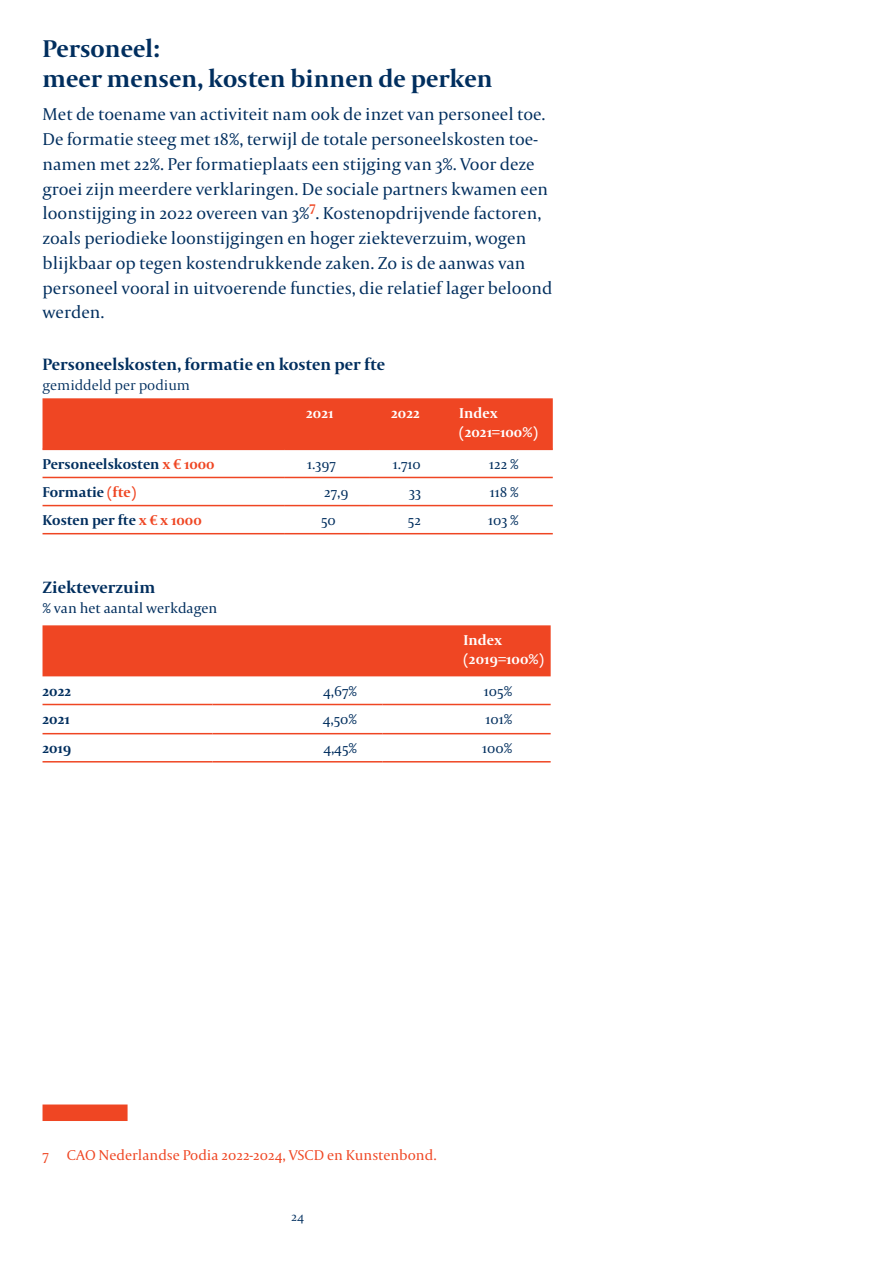
<style>
.page{position:relative;width:893px;height:1263px;background:#fff}
.page>*{position:absolute;margin:0;border:0;box-sizing:border-box;transform-origin:0 0}
.t1{font:700 25.5px/30px "Capitolium 2";color:#002e5e}
.t2{font:18px/24.8px "Capitolium 2";color:#002e5e}
.t3{font:700 17.25px "Capitolium 2";color:#002e5e}
.t4{font:15px "Capitolium 2";color:#002e5e}
.t5{font:700 15px "Capitolium 2";color:#002e5e}
.t6{font:15px "Capitolium 2";color:#ef4623}
.t7{font:700 15px/19.5px "Capitolium 2";color:#fff}
.t8{font:300 15px "Capitolium 2";color:#002e5e}
.t9{font:300 13.5px "Capitolium 2";color:#002e5e}
.s1{color:#ef4623}
</style>
<div class="page">
<div style="left:43px;top:398px;width:510px;height:51px;background:#ef4623"></div>
<hr style="left:43px;top:477px;width:242px;height:1px;background:#ef4623">
<hr style="left:285px;top:477px;width:85px;height:1px;background:#ef4623">
<hr style="left:370px;top:477px;width:85px;height:1px;background:#ef4623">
<hr style="left:455px;top:477px;width:98px;height:1px;background:#ef4623">
<hr style="left:43px;top:505px;width:242px;height:1px;background:#ef4623">
<hr style="left:285px;top:505px;width:85px;height:1px;background:#ef4623">
<hr style="left:370px;top:505px;width:85px;height:1px;background:#ef4623">
<hr style="left:455px;top:505px;width:98px;height:1px;background:#ef4623">
<hr style="left:43px;top:533px;width:242px;height:1px;background:#ef4623">
<hr style="left:285px;top:533px;width:85px;height:1px;background:#ef4623">
<hr style="left:370px;top:533px;width:85px;height:1px;background:#ef4623">
<hr style="left:455px;top:533px;width:98px;height:1px;background:#ef4623">
<hr style="left:43px;top:449px;width:242px;height:1px;background:#ef4623">
<hr style="left:285px;top:449px;width:85px;height:1px;background:#ef4623">
<hr style="left:370px;top:449px;width:85px;height:1px;background:#ef4623">
<hr style="left:455px;top:449px;width:98px;height:1px;background:#ef4623">
<div style="left:43px;top:625px;width:508px;height:51px;background:#ef4623"></div>
<hr style="left:43px;top:704px;width:170px;height:1px;background:#ef4623">
<hr style="left:213px;top:704px;width:170px;height:1px;background:#ef4623">
<hr style="left:383px;top:704px;width:168px;height:1px;background:#ef4623">
<hr style="left:43px;top:733px;width:170px;height:1px;background:#ef4623">
<hr style="left:213px;top:733px;width:170px;height:1px;background:#ef4623">
<hr style="left:383px;top:733px;width:168px;height:1px;background:#ef4623">
<hr style="left:43px;top:761px;width:170px;height:1px;background:#ef4623">
<hr style="left:213px;top:761px;width:170px;height:1px;background:#ef4623">
<hr style="left:383px;top:761px;width:168px;height:1px;background:#ef4623">
<div style="left:43px;top:1104px;width:85px;height:17px;background:#ef4623"></div>
<h1 class="t1" style="left:43px;top:33px;width:452px">Personeel:<br>meer mensen, kosten binnen de perken</h1>
<p class="t2" style="left:43px;top:102px;width:511px">Met de toename van activiteit nam ook de inzet van personeel toe.<br>De formatie steeg met 18%, terwijl de totale personeelskosten toe&shy;namen met 22%. Per formatieplaats een stijging van 3%. Voor deze groei zijn meerdere verklaringen. De sociale partners kwamen een loonstijging in 2022 overeen van 3%<sup>7</sup>. Kostenopdrijvende factoren, zoals periodieke loonstijgingen en hoger ziekteverzuim, wogen blijkbaar op tegen kostendrukkende zaken. Zo is de aanwas van personeel vooral in uitvoerende functies, die relatief lager beloond werden.</p>
<p class="t3" style="left:43px;top:353px;width:344px">Personeelskosten, formatie en kosten per fte</p>
<p class="t8" style="left:43px;top:375px;width:149px">gemiddeld per podium</p>
<p class="t7" style="left:306px;top:403px;width:29px">2021</p>
<p class="t7" style="left:391px;top:403px;width:30px">2022</p>
<p class="t7" style="left:459px;top:403px;width:80px">Index (2021=100%)</p>
<p class="t5" style="left:43px;top:454px;width:174px">Personeelskosten <span class="s1">x € 1000</span></p>
<p class="t4" style="left:307px;top:454px;width:30px">1.397</p>
<p class="t4" style="left:393px;top:454px;width:30px">1.710</p>
<p class="t4" style="left:489px;top:454px;width:31px">122 %</p>
<p class="t5" style="left:43px;top:482px;width:95px">Formatie <span class="s1">(fte)</span></p>
<p class="t4" style="left:324px;top:482px;width:26px">27,9</p>
<p class="t4" style="left:409px;top:482px;width:13px">33</p>
<p class="t4" style="left:490px;top:482px;width:31px">118 %</p>
<p class="t5" style="left:43px;top:510px;width:161px">Kosten per fte <span class="s1">x € x 1000</span></p>
<p class="t4" style="left:321px;top:510px;width:16px">50</p>
<p class="t4" style="left:408px;top:510px;width:15px">52</p>
<p class="t4" style="left:488px;top:510px;width:32px">103 %</p>
<p class="t3" style="left:43px;top:576px;width:114px">Ziekteverzuim</p>
<p class="t4" style="left:43px;top:598px;width:176px">% van het aantal werkdagen</p>
<p class="t7" style="left:463px;top:630px;width:82px">Index (2019=100%)</p>
<p class="t5" style="left:43px;top:681px;width:30px">2022</p>
<p class="t4" style="left:323px;top:681px;width:36px">4,67%</p>
<p class="t4" style="left:484px;top:681px;width:30px">105%</p>
<p class="t5" style="left:43px;top:709px;width:29px">2021</p>
<p class="t4" style="left:323px;top:709px;width:36px">4,50%</p>
<p class="t4" style="left:485px;top:709px;width:28px">101%</p>
<p class="t5" style="left:42px;top:738px;width:31px">2019</p>
<p class="t4" style="left:323px;top:738px;width:35px">4,45%</p>
<p class="t4" style="left:482px;top:738px;width:32px">100%</p>
<p class="t6" style="left:43px;top:1145px;width:395px">7 CAO Nederlandse Podia 2022-2024, VSCD en Kunstenbond.</p>
<p class="t9" style="left:291px;top:1208px;width:14px">24</p>
</div>
